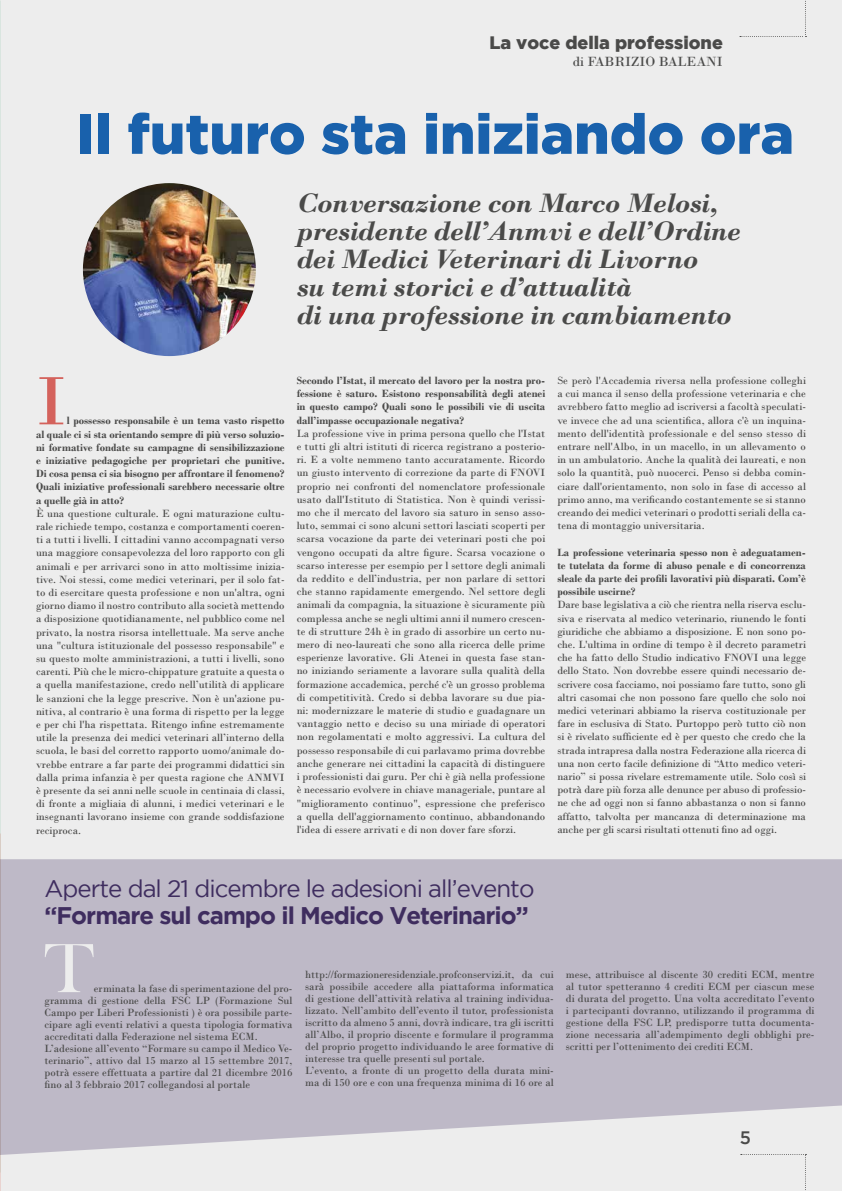
<style>
.page{position:relative;width:842px;height:1191px;background:#ededed}
.page>*{position:absolute;margin:0;border:0;box-sizing:border-box;transform-origin:0 0}
.t1{font:72px "Bodoni";color:#d4625c}
.t2{font:72px "Bask Old Face";color:#ededed}
.t3{font:900 56px "Gotham";color:#1961ac}
.t4{font:italic 700 28px/28px "Bodoni";letter-spacing:-.015em;color:#4a4a49}
.t5{font:24px "Gotham";letter-spacing:-.04em;color:#3f2d5f}
.t6{font:700 24px "Gotham";letter-spacing:-.04em;color:#3f2d5f}
.t7{font:900 18px "Gotham";color:#4a4a49}
.t8{font:500 18px "Gotham";color:#4a4a49}
.t9{font:14px "Bodoni";color:#4a4a49}
.t10{font:11px/13.2px "Bodoni";color:#4a4a49;text-align:justify}
.t11{font:700 11px/13.2px "Bodoni";color:#4a4a49;text-align:justify}
</style>
<div class="page">
<svg style="left:805px;top:1155px;width:1px;height:35px"></svg>
<svg style="left:740px;top:0;width:66px;height:37px"></svg>
<img style="left:83px;top:183px;width:173px;height:173px;border-radius:86px">
<svg style="left:0;top:859px;width:842px;height:296px;background:#c1bdca"></svg>
<h3 class="t7" style="left:489px;top:32px;width:235px">La voce della professione</h3>
<p class="t9" style="left:573px;top:53px;width:152px">di FABRIZIO BALEANI</p>
<h2 class="t3" style="left:77px;top:102px;width:719px">Il futuro sta iniziando ora</h2>
<h3 class="t4" style="left:297px;top:189px;width:446px">Conversazione con Marco Melosi, presidente dell’Anmvi e dell’Ordine dei Medici Veterinari di Livorno<br>su temi storici e d’attualità<br>di una professione in cambiamento</h3>
<h1 class="t1" style="left:36px;top:358px;width:32px">I</h1>
<p class="t11" style="left:36px;top:414px;width:250px;text-indent:31px">l possesso responsabile è un tema vasto rispetto al quale ci si sta orientando sempre di più verso soluzio&shy;ni formative fondate su campagne di sensibilizzazione e iniziative pedagogiche per proprietari che punitive.<br>Di cosa pensa ci sia bisogno per affrontare il fenomeno?<br>Quali iniziative professionali sarebbero necessarie oltre a quelle già in atto?</p>
<p class="t10" style="left:36px;top:506px;width:250px">È una questione culturale. E ogni maturazione cultu&shy;rale richiede tempo, costanza e comportamenti coeren&shy;ti a tutti i livelli. I cittadini vanno accompagnati verso una maggiore consapevolezza del loro rapporto con gli animali e per arrivarci sono in atto moltissime inizia&shy;tive. Noi stessi, come medici veterinari, per il solo fat&shy;to di esercitare questa professione e non un'altra, ogni giorno diamo il nostro contributo alla società mettendo a disposizione quotidianamente, nel pubblico come nel privato, la nostra risorsa intellettuale. Ma serve anche una "cultura istituzionale del possesso responsabile" e su questo molte amministrazioni, a tutti i livelli, sono carenti. Più che le micro-chippature gratuite a questa o a quella manifestazione, credo nell’utilità di applicare le sanzioni che la legge prescrive. Non è un'azione pu&shy;nitiva, al contrario è una forma di rispetto per la legge e per chi l'ha rispettata. Ritengo infine estremamente utile la presenza dei medici veterinari all’interno della scuola, le basi del corretto rapporto uomo/animale do&shy;vrebbe entrare a far parte dei programmi didattici sin dalla prima infanzia è per questa ragione che ANMVI è presente da sei anni nelle scuole in centinaia di classi, di fronte a migliaia di alunni, i medici veterinari e le insegnanti lavorano insieme con grande soddisfazione reciproca.</p>
<p class="t11" style="left:297px;top:374px;width:250px">Secondo l’Istat, il mercato del lavoro per la nostra pro&shy;fessione è saturo. Esistono responsabilità degli atenei in questo campo? Quali sono le possibili vie di uscita dall’impasse occupazionale negativa?</p>
<p class="t10" style="left:297px;top:427px;width:250px">La professione vive in prima persona quello che l'Istat e tutti gli altri istituti di ricerca registrano a posterio&shy;ri. E a volte nemmeno tanto accuratamente. Ricordo un giusto intervento di correzione da parte di FNOVI proprio nei confronti del nomenclatore professionale usato dall'Istituto di Statistica. Non è quindi verissi&shy;mo che il mercato del lavoro sia saturo in senso asso&shy;luto, semmai ci sono alcuni settori lasciati scoperti per scarsa vocazione da parte dei veterinari posti che poi vengono occupati da altre figure. Scarsa vocazione o scarso interesse per esempio per l settore degli animali da reddito e dell’industria, per non parlare di settori che stanno rapidamente emergendo. Nel settore degli animali da compagnia, la situazione è sicuramente più complessa anche se negli ultimi anni il numero crescen&shy;te di strutture 24h è in grado di assorbire un certo nu&shy;mero di neo-laureati che sono alla ricerca delle prime esperienze lavorative. Gli Atenei in questa fase stan&shy;no iniziando seriamente a lavorare sulla qualità della formazione accademica, perché c'è un grosso problema di competitività. Credo si debba lavorare su due pia&shy;ni: modernizzare le materie di studio e guadagnare un vantaggio netto e deciso su una miriade di operatori non regolamentati e molto aggressivi. La cultura del possesso responsabile di cui parlavamo prima dovrebbe anche generare nei cittadini la capacità di distinguere i professionisti dai guru. Per chi è già nella professione è necessario evolvere in chiave manageriale, puntare al "miglioramento continuo", espressione che preferisco a quella dell'aggiornamento continuo, abbandonando l'idea di essere arrivati e di non dover fare sforzi.</p>
<p class="t10" style="left:557px;top:374px;width:250px">Se però l'Accademia riversa nella professione colleghi a cui manca il senso della professione veterinaria e che avrebbero fatto meglio ad iscriversi a facoltà speculati&shy;ve invece che ad una scientifica, allora c'è un inquina&shy;mento dell'identità professionale e del senso stesso di entrare nell'Albo, in un macello, in un allevamento o in un ambulatorio. Anche la qualità dei laureati, e non solo la quantità, può nuocerci. Penso si debba comin&shy;ciare dall'orientamento, non solo in fase di accesso al primo anno, ma verificando costantemente se si stanno creando dei medici veterinari o prodotti seriali della ca&shy;tena di montaggio universitaria.</p>
<p class="t11" style="left:557px;top:545px;width:250px">La professione veterinaria spesso non è adeguatamen&shy;te tutelata da forme di abuso penale e di concorrenza sleale da parte dei profili lavorativi più disparati. Com’è possibile uscirne?</p>
<p class="t10" style="left:557px;top:598px;width:250px">Dare base legislativa a ciò che rientra nella riserva esclu&shy;siva e riservata al medico veterinario, riunendo le fonti giuridiche che abbiamo a disposizione. E non sono po&shy;che. L'ultima in ordine di tempo è il decreto parametri che ha fatto dello Studio indicativo FNOVI una legge dello Stato. Non dovrebbe essere quindi necessario de&shy;scrivere cosa facciamo, noi possiamo fare tutto, sono gli altri casomai che non possono fare quello che solo noi medici veterinari abbiamo la riserva costituzionale per fare in esclusiva di Stato. Purtoppo però tutto ciò non si è rivelato sufficiente ed è per questo che credo che la strada intrapresa dalla nostra Federazione alla ricerca di una non certo facile definizione di “Atto medico veteri&shy;nario” si possa rivelare estremamente utile. Solo così si potrà dare più forza alle denunce per abuso di professio&shy;ne che ad oggi non si fanno abbastanza o non si fanno affatto, talvolta per mancanza di determinazione ma anche per gli scarsi risultati ottenuti fino ad oggi.</p>
<h3 class="t5" style="left:45px;top:875px;width:491px">Aperte dal 21 dicembre le adesioni all’evento</h3>
<h3 class="t6" style="left:45px;top:901px;width:486px">“Formare sul campo il Medico Veterinario”</h3>
<h1 class="t2" style="left:45px;top:928px;width:51px">T</h1>
<p class="t10" style="left:44px;top:982px;width:250px;line-height:12px;text-align:left;text-indent:49px">erminata la fase di sperimentazione del pro&shy;gramma di gestione della FSC LP (Formazione Sul Campo per Liberi Professionisti ) è ora possibile parte&shy;cipare agli eventi relativi a questa tipologia formativa accreditati dalla Federazione nel sistema ECM.<br>L’adesione all’evento “Formare su campo il Medico Ve&shy;terinario”, attivo dal 15 marzo al 15 settembre 2017, potrà essere effettuata a partire dal 21 dicembre 2016 fino al 3 febbraio 2017 collegandosi al portale</p>
<p class="t10" style="left:305px;top:968px;width:250px;line-height:12px;text-align:left">http://formazioneresidenziale.profconservizi.it, da cui sarà possibile accedere alla piattaforma informatica di gestione dell’attività relativa al training individua&shy;lizzato. Nell’ambito dell’evento il tutor, professionista iscritto da almeno 5 anni, dovrà indicare, tra gli iscritti all’Albo, il proprio discente e formulare il programma del proprio progetto individuando le aree formative di interesse tra quelle presenti sul portale.<br>L’evento, a fronte di un progetto della durata mini&shy;ma di 150 ore e con una frequenza minima di 16 ore al</p>
<p class="t10" style="left:566px;top:968px;width:250px;line-height:12px">mese, attribuisce al discente 30 crediti ECM, mentre al tutor spetteranno 4 crediti ECM per ciascun mese di durata del progetto. Una volta accreditato l’evento i partecipanti dovranno, utilizzando il programma di gestione della FSC LP, predisporre tutta documenta&shy;zione necessaria all’adempimento degli obblighi pre&shy;scritti per l’ottenimento dei crediti ECM.</p>
<h3 class="t8" style="left:740px;top:1127px;width:13px">5</h3>
</div>
